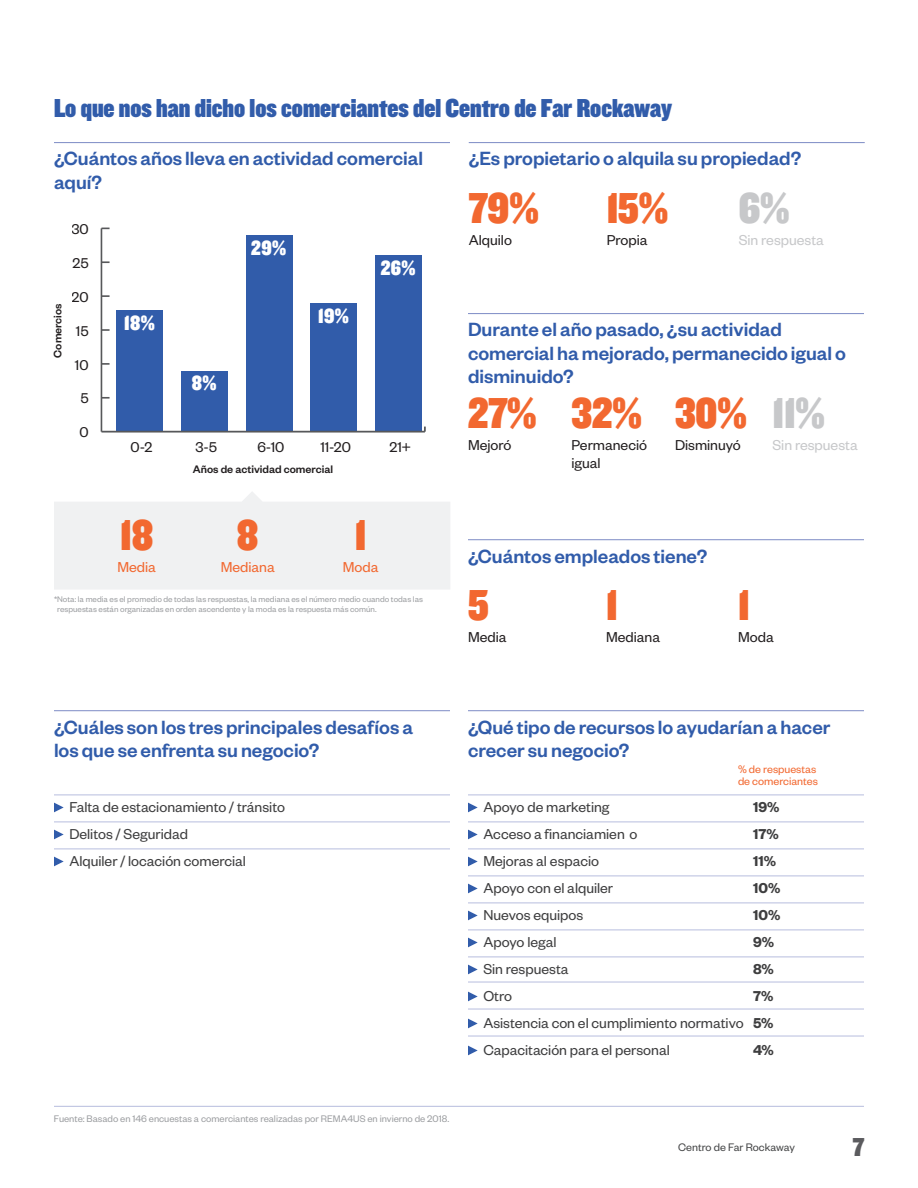
<style>
.page{position:relative;width:918px;height:1188px;background:#fff}
.page>*{position:absolute;margin:0;border:0;box-sizing:border-box;transform-origin:0 0}
.Standalone_Figure{font:45px "Knockout HTF90 Ultmt Welterwt";color:#f26830}
.t1{font:45px "Knockout HTF90 Ultmt Welterwt";color:#c7c8ca}
.t2{font:27px "Knockout HTF90 Ultmt Welterwt";color:#315caa}
.t3{font:27px "Knockout HTF90 Ultmt Welterwt";color:#5b5b5e}
.t4{font:21.45px "Knockout HTF90 Ultmt Welterwt";letter-spacing:.02em;color:#fff}
.Header_3{font:500 21px/23.2px "Founders Grotesk";color:#315caa}
.BList___10_5_Alterna{font:15.75px "Founders Grotesk";color:#3e3e3f}
.BList_10-_5_Alternat{font:15.75px "Founders Grotesk";color:#3e3e3f}
.t5{font:15.75px/18px "Founders Grotesk";color:#231f20}
.BList___Merchant_Res{font:600 15.75px "Founders Grotesk";color:#3e3e3f}
.t6{font:15.75px "Founders Grotesk";color:#c7c8ca}
.t7{font:15.75px "Founders Grotesk";color:#f26830}
.t8{font:15.6px "Founders Grotesk";color:#231f20}
.t9{font:500 12px "Founders Grotesk";color:#231f20}
.t10{font:12px/12px "Founders Grotesk";color:#f26830}
.t11{font:12px "Founders Grotesk";color:#464748}
.BList___10_5_Alterna-2{font:10.5px "Founders Grotesk";color:#9d9fa2}
.BList___10_5_Alterna-3{font:9px/10.5px "Founders Grotesk";color:#9d9fa2}
</style>
<div class="page">
<hr style="left:54px;top:1106px;width:810px;height:1px;background:#b7bdde">
<hr style="left:54px;top:142px;width:396px;height:1px;background:#7d8bc5">
<hr style="left:469px;top:142px;width:396px;height:1px;background:#7d8bc5">
<hr style="left:468px;top:313px;width:396px;height:1px;background:#7d8bc5">
<hr style="left:54px;top:710px;width:396px;height:1px;background:#7d8bc5">
<hr style="left:54px;top:795px;width:396px;height:1px;background:#b7bdde">
<hr style="left:54px;top:822px;width:396px;height:1px;background:#b7bdde">
<hr style="left:54px;top:849px;width:396px;height:1px;background:#b7bdde">
<svg style="left:54px;top:803px;width:10px;height:9px"></svg>
<svg style="left:54px;top:830px;width:10px;height:9px"></svg>
<svg style="left:54px;top:857px;width:10px;height:9px"></svg>
<hr style="left:468px;top:710px;width:396px;height:1px;background:#7d8bc5">
<hr style="left:468px;top:795px;width:396px;height:1px;background:#b7bdde">
<hr style="left:468px;top:822px;width:396px;height:1px;background:#b7bdde">
<hr style="left:468px;top:849px;width:396px;height:1px;background:#b7bdde">
<hr style="left:468px;top:876px;width:396px;height:1px;background:#b7bdde">
<hr style="left:468px;top:903px;width:396px;height:1px;background:#b7bdde">
<hr style="left:468px;top:930px;width:396px;height:1px;background:#b7bdde">
<hr style="left:468px;top:957px;width:396px;height:1px;background:#b7bdde">
<hr style="left:468px;top:982px;width:396px;height:1px;background:#b7bdde">
<hr style="left:468px;top:1009px;width:396px;height:1px;background:#b7bdde">
<hr style="left:468px;top:1036px;width:396px;height:1px;background:#b7bdde">
<svg style="left:468px;top:803px;width:10px;height:9px"></svg>
<svg style="left:468px;top:830px;width:10px;height:9px"></svg>
<svg style="left:468px;top:857px;width:10px;height:9px"></svg>
<svg style="left:468px;top:884px;width:10px;height:9px"></svg>
<svg style="left:468px;top:911px;width:10px;height:9px"></svg>
<svg style="left:468px;top:938px;width:10px;height:9px"></svg>
<svg style="left:468px;top:965px;width:10px;height:9px"></svg>
<svg style="left:468px;top:992px;width:10px;height:9px"></svg>
<svg style="left:468px;top:1019px;width:10px;height:9px"></svg>
<svg style="left:468px;top:1046px;width:10px;height:9px"></svg>
<div style="left:116px;top:310px;width:47px;height:122px;background:#315caa"></div>
<div style="left:181px;top:371px;width:47px;height:61px;background:#315caa"></div>
<div style="left:246px;top:235px;width:46px;height:197px;background:#315caa"></div>
<div style="left:310px;top:303px;width:47px;height:129px;background:#315caa"></div>
<div style="left:375px;top:255px;width:47px;height:177px;background:#315caa"></div>
<hr style="left:101px;top:431px;width:324px;height:2px;background:#57585a">
<hr style="left:101px;top:228px;width:1px;height:204px;background:#57585a">
<svg style="left:102px;top:397px;width:8px;height:2px"></svg>
<svg style="left:102px;top:363px;width:8px;height:2px"></svg>
<svg style="left:102px;top:329px;width:8px;height:2px"></svg>
<svg style="left:102px;top:295px;width:8px;height:2px"></svg>
<svg style="left:102px;top:261px;width:8px;height:2px"></svg>
<hr style="left:468px;top:539px;width:396px;height:1px;background:#7d8bc5">
<svg style="left:54px;top:492px;width:396px;height:97px"></svg>
<p class="t2" style="left:54px;top:93px;width:620px">Lo que nos han dicho los comerciantes del Centro de Far Rockaway</p>
<p class="Header_3" style="left:54px;top:146px;width:371px">¿Cuántos años lleva en actividad comercial aquí?</p>
<p class="Header_3" style="left:469px;top:146px;width:334px">¿Es propietario o alquila su propiedad?</p>
<p class="Standalone_Figure" style="left:469px;top:184px;width:71px">79%</p>
<p class="t5" style="left:469px;top:230px;width:45px">Alquilo</p>
<p class="Standalone_Figure" style="left:607px;top:184px;width:63px">15%</p>
<p class="t5" style="left:607px;top:230px;width:42px">Propia</p>
<p class="t1" style="left:739px;top:184px;width:52px">6%</p>
<p class="t6" style="left:739px;top:231px;width:87px">Sin respuesta</p>
<p class="t8" style="left:71px;top:220px;width:19px">30</p>
<p class="t4" style="left:251px;top:236px;width:37px">29%</p>
<p class="t9" style="left:50px;top:358px;width:56px;rotate:-90deg">Comercios</p>
<p class="t8" style="left:73px;top:253px;width:18px">25</p>
<p class="t8" style="left:72px;top:287px;width:19px">20</p>
<p class="t8" style="left:76px;top:321px;width:14px">15</p>
<p class="t8" style="left:75px;top:355px;width:15px">10</p>
<p class="t8" style="left:80px;top:389px;width:10px">5</p>
<p class="t8" style="left:79px;top:423px;width:11px">0</p>
<p class="t4" style="left:124px;top:311px;width:32px">18%</p>
<p class="t4" style="left:192px;top:372px;width:26px">8%</p>
<p class="t4" style="left:318px;top:305px;width:32px">19%</p>
<p class="t4" style="left:381px;top:257px;width:36px">26%</p>
<p class="t8" style="left:131px;top:438px;width:23px">0-2</p>
<p class="t8" style="left:195px;top:438px;width:23px">3-5</p>
<p class="t8" style="left:257px;top:438px;width:29px">6-10</p>
<p class="t8" style="left:320px;top:438px;width:32px">11-20</p>
<p class="t8" style="left:389px;top:438px;width:23px">21+</p>
<p class="Standalone_Figure" style="left:120px;top:510px;width:35px">18</p>
<p class="t7" style="left:117px;top:557px;width:40px">Media</p>
<p class="t9" style="left:193px;top:462px;width:142px">Años de actividad comercial</p>
<p class="Standalone_Figure" style="left:237px;top:510px;width:23px">8</p>
<p class="t7" style="left:221px;top:557px;width:56px">Mediana</p>
<p class="Standalone_Figure" style="left:355px;top:510px;width:13px">1</p>
<p class="t7" style="left:343px;top:557px;width:37px">Moda</p>
<p class="BList___10_5_Alterna-3" style="left:57px;top:593px;width:367px;text-indent:-3px">*Nota: la media es el promedio de todas las respuestas, la mediana es el número medio cuando todas las respuestas están organizadas en orden ascendente y la moda es la respuesta más común.</p>
<p class="Header_3" style="left:468px;top:317px;width:380px">Durante el año pasado, ¿su actividad comercial ha mejorado, permanecido igual o disminuido?</p>
<p class="Standalone_Figure" style="left:468px;top:389px;width:70px">27%</p>
<p class="t5" style="left:468px;top:436px;width:45px">Mejoró</p>
<p class="Standalone_Figure" style="left:572px;top:389px;width:72px">32%</p>
<p class="t5" style="left:572px;top:436px;width:77px">Permaneció igual</p>
<p class="Standalone_Figure" style="left:675px;top:389px;width:73px">30%</p>
<p class="t5" style="left:675px;top:436px;width:67px">Disminuyó</p>
<p class="t1" style="left:773px;top:389px;width:54px">11%</p>
<p class="t6" style="left:773px;top:436px;width:87px">Sin respuesta</p>
<p class="Header_3" style="left:468px;top:543px;width:241px">¿Cuántos empleados tiene?</p>
<p class="Standalone_Figure" style="left:468px;top:581px;width:22px">5</p>
<p class="t5" style="left:468px;top:628px;width:40px">Media</p>
<p class="Standalone_Figure" style="left:606px;top:581px;width:13px">1</p>
<p class="t5" style="left:606px;top:628px;width:56px">Mediana</p>
<p class="Standalone_Figure" style="left:738px;top:581px;width:13px">1</p>
<p class="t5" style="left:738px;top:628px;width:37px">Moda</p>
<p class="Header_3" style="left:54px;top:714px;width:361px">¿Cuáles son los tres principales desafíos a los que se enfrenta su negocio?</p>
<p class="BList___10_5_Alterna" style="left:69px;top:798px;width:217px">Falta de estacionamiento / tránsito</p>
<p class="BList___10_5_Alterna" style="left:69px;top:825px;width:120px">Delitos / Seguridad</p>
<p class="BList___10_5_Alterna" style="left:69px;top:852px;width:178px">Alquiler / locación comercial</p>
<p class="Header_3" style="left:468px;top:714px;width:364px">¿Qué tipo de recursos lo ayudarían a hacer crecer su negocio?</p>
<p class="t10" style="left:738px;top:763px;width:81px">% de respuestas de comerciantes</p>
<p class="BList___Merchant_Res" style="left:753px;top:797px;width:28px">19%</p>
<p class="BList___Merchant_Res" style="left:753px;top:824px;width:27px">17%</p>
<p class="BList___Merchant_Res" style="left:753px;top:851px;width:25px">11%</p>
<p class="BList___Merchant_Res" style="left:753px;top:878px;width:29px">10%</p>
<p class="BList___Merchant_Res" style="left:753px;top:905px;width:29px">10%</p>
<p class="BList___Merchant_Res" style="left:753px;top:932px;width:23px">9%</p>
<p class="BList___Merchant_Res" style="left:753px;top:959px;width:22px">8%</p>
<p class="BList___Merchant_Res" style="left:753px;top:986px;width:22px">7%</p>
<p class="BList___Merchant_Res" style="left:753px;top:1013px;width:22px">5%</p>
<p class="BList___Merchant_Res" style="left:753px;top:1040px;width:22px">4%</p>
<p class="BList___10_5_Alterna" style="left:483px;top:798px;width:128px">Apoyo de marketing</p>
<p class="BList___10_5_Alterna" style="left:483px;top:825px;width:156px">Acceso a financiamien o</p>
<p class="BList___10_5_Alterna" style="left:483px;top:852px;width:117px">Mejoras al espacio</p>
<p class="BList___10_5_Alterna" style="left:483px;top:879px;width:131px">Apoyo con el alquiler</p>
<p class="BList___10_5_Alterna" style="left:483px;top:906px;width:102px">Nuevos equipos</p>
<p class="BList___10_5_Alterna" style="left:483px;top:933px;width:75px">Apoyo legal</p>
<p class="BList_10-_5_Alternat" style="left:483px;top:960px;width:87px">Sin respuesta</p>
<p class="BList_10-_5_Alternat" style="left:483px;top:987px;width:30px">Otro</p>
<p class="BList_10-_5_Alternat" style="left:483px;top:1014px;width:262px">Asistencia con el cumplimiento normativo</p>
<p class="BList_10-_5_Alternat" style="left:483px;top:1041px;width:188px">Capacitación para el personal</p>
<p class="BList___10_5_Alterna-2" style="left:54px;top:1112px;width:397px">Fuente: Basado en 146 encuestas a comerciantes realizadas por REMA4US en invierno de 2018.</p>
<p class="t11" style="left:678px;top:1140px;width:118px">Centro de Far Rockaway</p>
<p class="t3" style="left:853px;top:1133px;width:13px">7</p>
</div>
